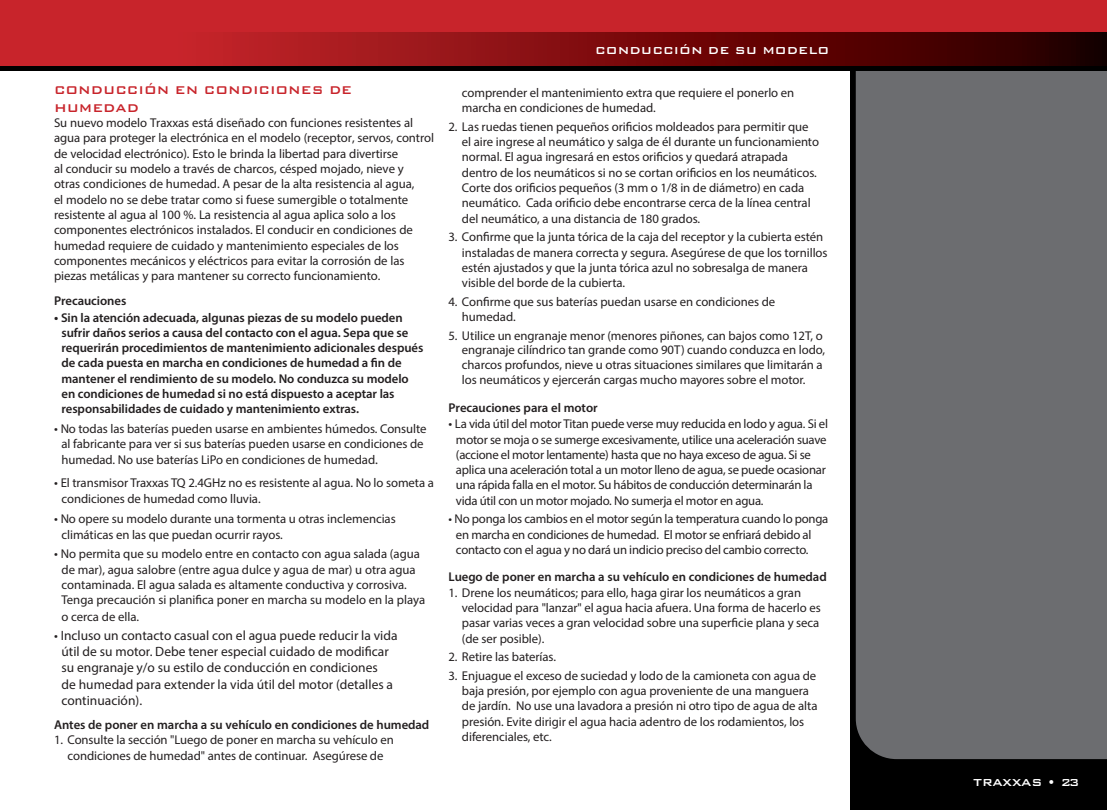
<style>
.page{position:relative;width:1107px;height:810px;background:#fff}
.page>*{position:absolute;margin:0;border:0;box-sizing:border-box;transform-origin:0 0}
.t1{font:500 15px/18px "Bank Gothic BT";letter-spacing:-.005em;color:#c8242b}
.t2{font:13.5px/16.2px "Myriad Pro";color:#231f20}
.t3{font:500 13.5px "Bank Gothic BT";color:#fff}
.t4{font:500 13.5px "Bank Gothic BT";letter-spacing:-.02em;color:#fff}
.t5{font:12.75px/15.3px "Myriad Pro";letter-spacing:-.005em;color:#231f20}
.t6{font:600 12.75px/15.3px "Myriad Pro";letter-spacing:-.005em;color:#231f20}
.s1{font-size:13.5px}
</style>
<div class="page">
<div style="left:850px;top:13px;width:257px;height:797px;background:#000"></div>
<div style="left:856px;top:71px;width:251px;height:688px;background:#6c6d70"></div>
<div style="left:0;top:0;width:1107px;height:70px;background:#000"></div>
<div style="left:0;top:0;width:1107px;height:51px;background:#c8242b"></div>
<svg style="left:0;top:32px;width:1107px;height:34px;background:#831013"></svg>
<p class="t1" style="left:54px;top:81px;width:300px">CONDUCCIÓN EN CONDICIONES DE<br>HUMEDAD</p>
<p class="t5" style="left:54px;top:115px;width:382px">Su nuevo modelo Traxxas está diseñado con funciones resistentes al agua para proteger la electrónica en el modelo (receptor, servos, control de velocidad electrónico). Esto le brinda la libertad para divertirse<br>al conducir su modelo a través de charcos, césped mojado, nieve y<br>otras condiciones de humedad. A pesar de la alta resistencia al agua,<br>el modelo no se debe tratar como si fuese sumergible o totalmente resistente al agua al 100 %. La resistencia al agua aplica solo a los componentes electrónicos instalados. El conducir en condiciones de humedad requiere de cuidado y mantenimiento especiales de los componentes mecánicos y eléctricos para evitar la corrosión de las piezas metálicas y para mantener su correcto funcionamiento.</p>
<p class="t6" style="left:54px;top:293px;width:74px">Precauciones</p>
<p class="t6" style="left:62px;top:309px;width:363px;text-indent:-8px"><span class="s1">•</span> Sin la atención adecuada, algunas piezas de su modelo pueden sufrir daños serios a causa del contacto con el agua. Sepa que se requerirán procedimientos de mantenimiento adicionales después de cada puesta en marcha en condiciones de humedad a fin de mantener el rendimiento de su modelo. No conduzca su modelo en condiciones de humedad si no está dispuesto a aceptar las responsabilidades de cuidado y mantenimiento extras.</p>
<p class="t5" style="left:61px;top:420px;width:367px;line-height:15.8px;text-indent:-7px"><span class="s1">•</span> No todas las baterías pueden usarse en ambientes húmedos. Consulte al fabricante para ver si sus baterías pueden usarse en condiciones de humedad. No use baterías LiPo en condiciones de humedad<span class="s1">.</span></p>
<p class="t5" style="left:61px;top:475px;width:374px;line-height:16.2px;text-indent:-7px"><span class="s1">•</span> El transmisor Traxxas TQ 2.4GHz no es resistente al agua. No lo someta a condiciones de humedad como lluvia.</p>
<p class="t5" style="left:61px;top:510px;width:336px;line-height:16.2px;text-indent:-7px"><span class="s1">•</span> No opere su modelo durante una tormenta u otras inclemencias climáticas en las que puedan ocurrir rayos.</p>
<p class="t5" style="left:61px;top:546px;width:365px;text-indent:-7px"><span class="s1">•</span> No permita que su modelo entre en contacto con agua salada (agua de mar), agua salobre (entre agua dulce y agua de mar) u otra agua contaminada. El agua salada es altamente conductiva y corrosiva.<br>Tenga precaución si planifica poner en marcha su modelo en la playa o cerca de ella.</p>
<p class="t2" style="left:62px;top:627px;width:338px;text-indent:-8px">• Incluso un contacto casual con el agua puede reducir la vida útil de su motor. Debe tener especial cuidado de modificar su engranaje y/o su estilo de conducción en condiciones<br>de humedad para extender la vida útil del motor (detalles a continuación).</p>
<p class="t6" style="left:54px;top:717px;width:377px">Antes de poner en marcha a su vehículo en condiciones de humedad</p>
<p class="t5" style="left:54px;top:732px;width:341px;text-align:center">1. Consulte la sección "Luego de poner en marcha su vehículo en condiciones de humedad" antes de continuar. Asegúrese de</p>
<p class="t3" style="left:595px;top:43px;width:236px">CONDUCCIÓN DE SU MODELO</p>
<p class="t5" style="left:462px;top:85px;width:334px">comprender el mantenimiento extra que requiere el ponerlo en marcha en condiciones de humedad.</p>
<p class="t5" style="left:462px;top:119px;width:359px;text-indent:-14px">2. Las ruedas tienen pequeños orificios moldeados para permitir que el aire ingrese al neumático y salga de él durante un funcionamiento normal. El agua ingresará en estos orificios y quedará atrapada dentro de los neumáticos si no se cortan orificios en los neumáticos.<br>Corte dos orificios pequeños (3 mm o 1/8 in de diámetro) en cada neumático. Cada orificio debe encontrarse cerca de la línea central del neumático, a una distancia de 180 grados.</p>
<p class="t5" style="left:462px;top:229px;width:367px;text-indent:-14px">3. Confirme que la junta tórica de la caja del receptor y la cubierta estén instaladas de manera correcta y segura. Asegúrese de que los tornillos estén ajustados y que la junta tórica azul no sobresalga de manera visible del borde de la cubierta.</p>
<p class="t5" style="left:462px;top:294px;width:315px;text-indent:-14px">4. Confirme que sus baterías puedan usarse en condiciones de humedad.</p>
<p class="t5" style="left:462px;top:328px;width:365px;text-indent:-14px">5. Utilice un engranaje menor (menores piñones, can bajos como 12T, o engranaje cilíndrico tan grande como 90T) cuando conduzca en lodo, charcos profundos, nieve u otras situaciones similares que limitarán a los neumáticos y ejercerán cargas mucho mayores sobre el motor.</p>
<p class="t6" style="left:448px;top:400px;width:151px">Precauciones para el motor</p>
<p class="t5" style="left:456px;top:416px;width:374px;text-indent:-8px"><span class="s1">•</span> La vida útil del motor Titan puede verse muy reducida en lodo y agua. Si el motor se moja o se sumerge excesivamente, utilice una aceleración suave (accione el motor lentamente) hasta que no haya exceso de agua. Si se aplica una aceleración total a un motor lleno de agua, se puede ocasionar una rápida falla en el motor. Su hábitos de conducción determinarán la vida útil con un motor mojado. No sumerja el motor en agua.</p>
<p class="t5" style="left:456px;top:511px;width:374px;text-indent:-7px">• No ponga los cambios en el motor según la temperatura cuando lo ponga en marcha en condiciones de humedad. El motor se enfriará debido al contacto con el agua y no dará un indicio preciso del cambio correcto.</p>
<p class="t6" style="left:448px;top:569px;width:380px">Luego de poner en marcha a su vehículo en condiciones de humedad</p>
<p class="t5" style="left:462px;top:585px;width:360px;text-indent:-14px">1. Drene los neumáticos; para ello, haga girar los neumáticos a gran velocidad para "lanzar" el agua hacia afuera. Una forma de hacerlo es pasar varias veces a gran velocidad sobre una superficie plana y seca (de ser posible).</p>
<p class="t5" style="left:448px;top:649px;width:109px">2. Retire las baterías.</p>
<p class="t5" style="left:462px;top:668px;width:357px;text-indent:-14px">3. Enjuague el exceso de suciedad y lodo de la camioneta con agua de baja presión, por ejemplo con agua proveniente de una manguera de jardín. No use una lavadora a presión ni otro tipo de agua de alta presión. Evite dirigir el agua hacia adentro de los rodamientos, los diferenciales, etc.</p>
<p class="t4" style="left:974px;top:775px;width:107px">TRAXXAS • 23</p>
</div>
